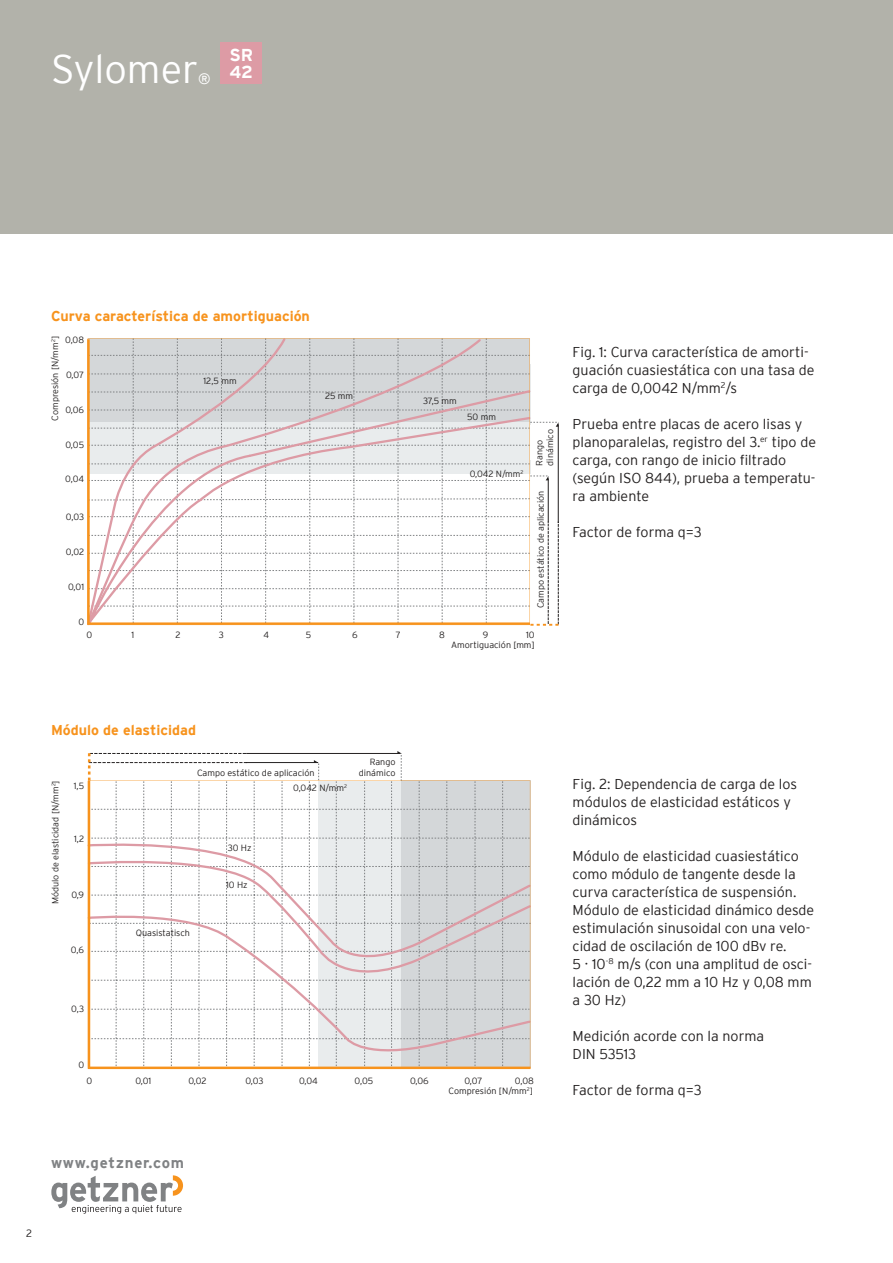
<style>
.page{position:relative;width:893px;height:1263px;background:#fff}
.page>*{position:absolute;margin:0;border:0;box-sizing:border-box;transform-origin:0 0}
.t1{font:300 39.75px "Interstate";color:#fff}
.t2{font:700 17.25px/17.2px "Interstate";color:#fff}
.t3{font:700 15px "Interstate";letter-spacing:.055em;color:#808284}
.t4{font:15px "Interstate";color:#fff}
.t5{font:300 14.25px/18px "Interstate";color:#221f1f}
.t6{font:700 14.25px "Interstate";color:#f7931d}
.t7{font:300 10.5px "Interstate";color:#221f1f}
.t8{font:300 9px/10.8px "Interstate";color:#221f1f;text-align:right}
</style>
<div class="page">
<svg style="left:87px;top:338px;width:472px;height:288px"></svg>
<svg style="left:87px;top:339px;width:443px;height:286px"></svg>
<svg style="left:88px;top:751px;width:443px;height:317px"></svg>
<div style="left:0;top:0;width:893px;height:234px;background:#b2b2aa"></div>
<div style="left:221px;top:42px;width:41px;height:41px;background:#dd9ba5"></div>
<svg style="left:51px;top:1175px;width:132px;height:39px"></svg>
<h1 class="t1" style="left:51px;top:51px;width:149px">Sylomer</h1>
<p class="t4" style="left:198px;top:70px;width:14px">®</p>
<p class="t2" style="left:229px;top:47px;width:25px">SR<br>42</p>
<p class="t6" style="left:51px;top:310px;width:260px">Curva característica de amortiguación</p>
<p class="t8" style="left:65px;top:335px;width:20px">0,08</p>
<p class="t8" style="left:66px;top:370px;width:20px">0,07</p>
<p class="t8" style="left:65px;top:405px;width:20px">0,06</p>
<p class="t8" style="left:65px;top:439px;width:20px">0,05</p>
<p class="t8" style="left:65px;top:474px;width:20px">0,04</p>
<p class="t8" style="left:66px;top:512px;width:20px">0,03</p>
<p class="t8" style="left:66px;top:547px;width:20px">0,02</p>
<p class="t8" style="left:68px;top:582px;width:18px">0,01</p>
<p class="t8" style="left:78px;top:616px;width:7px">0</p>
<p class="t8" style="left:50px;top:421px;width:86px;rotate:-90deg">Compresión [N/mm<sup>2</sup>]</p>
<p class="t8" style="left:203px;top:375px;width:35px">12,5 mm</p>
<p class="t8" style="left:325px;top:391px;width:29px">25 mm</p>
<p class="t8" style="left:423px;top:396px;width:35px">37,5 mm</p>
<p class="t8" style="left:467px;top:412px;width:30px">50 mm</p>
<p class="t8" style="left:470px;top:469px;width:55px">0,042 N/mm<sup>2</sup></p>
<p class="t8" style="left:534px;top:466px;width:38px;text-align:left;rotate:-90deg">Rango dinámico</p>
<p class="t8" style="left:536px;top:608px;width:119px;rotate:-90deg">Campo estático de aplicación</p>
<p class="t8" style="left:86px;top:630px;width:7px">0</p>
<p class="t8" style="left:132px;top:630px;width:4px">1</p>
<p class="t8" style="left:175px;top:630px;width:7px">2</p>
<p class="t8" style="left:219px;top:630px;width:7px">3</p>
<p class="t8" style="left:264px;top:630px;width:7px">4</p>
<p class="t8" style="left:306px;top:630px;width:7px">5</p>
<p class="t8" style="left:352px;top:630px;width:7px">6</p>
<p class="t8" style="left:396px;top:630px;width:7px">7</p>
<p class="t8" style="left:439px;top:630px;width:7px">8</p>
<p class="t8" style="left:483px;top:630px;width:7px">9</p>
<p class="t8" style="left:526px;top:630px;width:10px">10</p>
<p class="t8" style="left:451px;top:640px;width:85px">Amortiguación [mm]</p>
<p class="t5" style="left:573px;top:344px;width:243px">Fig. 1: Curva característica de amorti&shy;guación cuasiestática con una tasa de carga de 0,0042 N/mm<sup>2</sup>/s</p>
<p class="t5" style="left:573px;top:416px;width:245px">Prueba entre placas de acero lisas y planoparalelas, registro del 3.<sup>er</sup> tipo de carga, con rango de inicio iltrado (según ISO 844), prueba a temperatu&shy;ra ambiente</p>
<p class="t5" style="left:573px;top:524px;width:131px">Factor de forma q=3</p>
<p class="t6" style="left:51px;top:724px;width:147px">Módulo de elasticidad</p>
<p class="t8" style="left:50px;top:904px;width:125px;rotate:-90deg">Módulo de elasticidad [N/mm<sup>2</sup>]</p>
<p class="t8" style="left:74px;top:781px;width:12px">1,5</p>
<p class="t8" style="left:74px;top:834px;width:12px">1,2</p>
<p class="t8" style="left:71px;top:889px;width:14px">0,9</p>
<p class="t8" style="left:71px;top:945px;width:15px">0,6</p>
<p class="t8" style="left:197px;top:767px;width:119px">Campo estático de aplicación</p>
<p class="t8" style="left:359px;top:757px;width:38px">Rango dinámico</p>
<p class="t8" style="left:293px;top:783px;width:55px">0,042 N/mm<sup>2</sup></p>
<p class="t8" style="left:136px;top:928px;width:56px">Quasistatisch</p>
<p class="t8" style="left:228px;top:843px;width:25px">30 Hz</p>
<p class="t8" style="left:226px;top:880px;width:23px">10 Hz</p>
<p class="t8" style="left:71px;top:1004px;width:14px">0,3</p>
<p class="t8" style="left:78px;top:1060px;width:7px">0</p>
<p class="t8" style="left:86px;top:1076px;width:7px">0</p>
<p class="t8" style="left:135px;top:1076px;width:18px">0,01</p>
<p class="t8" style="left:188px;top:1076px;width:20px">0,02</p>
<p class="t8" style="left:245px;top:1076px;width:20px">0,03</p>
<p class="t8" style="left:299px;top:1076px;width:20px">0,04</p>
<p class="t8" style="left:355px;top:1076px;width:20px">0,05</p>
<p class="t8" style="left:410px;top:1076px;width:20px">0,06</p>
<p class="t8" style="left:464px;top:1076px;width:20px">0,07</p>
<p class="t8" style="left:515px;top:1076px;width:20px">0,08</p>
<p class="t8" style="left:448px;top:1086px;width:86px">Compresión [N/mm<sup>2</sup>]</p>
<p class="t3" style="left:51px;top:1156px;width:135px">www.getzner.com</p>
<p class="t7" style="left:26px;top:1229px;width:7px">2</p>
<p class="t5" style="left:573px;top:776px;width:226px">Fig. 2: Dependencia de carga de los módulos de elasticidad estáticos y dinámicos</p>
<p class="t5" style="left:573px;top:848px;width:243px">Módulo de elasticidad cuasiestático como módulo de tangente desde la curva característica de suspensión.<br>Módulo de elasticidad dinámico desde estimulación sinusoidal con una velo&shy;cidad de oscilación de 100 dBv re.<br>5 · 10<sup>-8</sup> m/s (con una amplitud de osci&shy;lación de 0,22 mm a 10 Hz y 0,08 mm a 30 Hz)</p>
<p class="t5" style="left:573px;top:1028px;width:193px">Medición acorde con la norma<br>DIN 53513</p>
<p class="t5" style="left:573px;top:1082px;width:131px">Factor de forma q=3</p>
</div>
